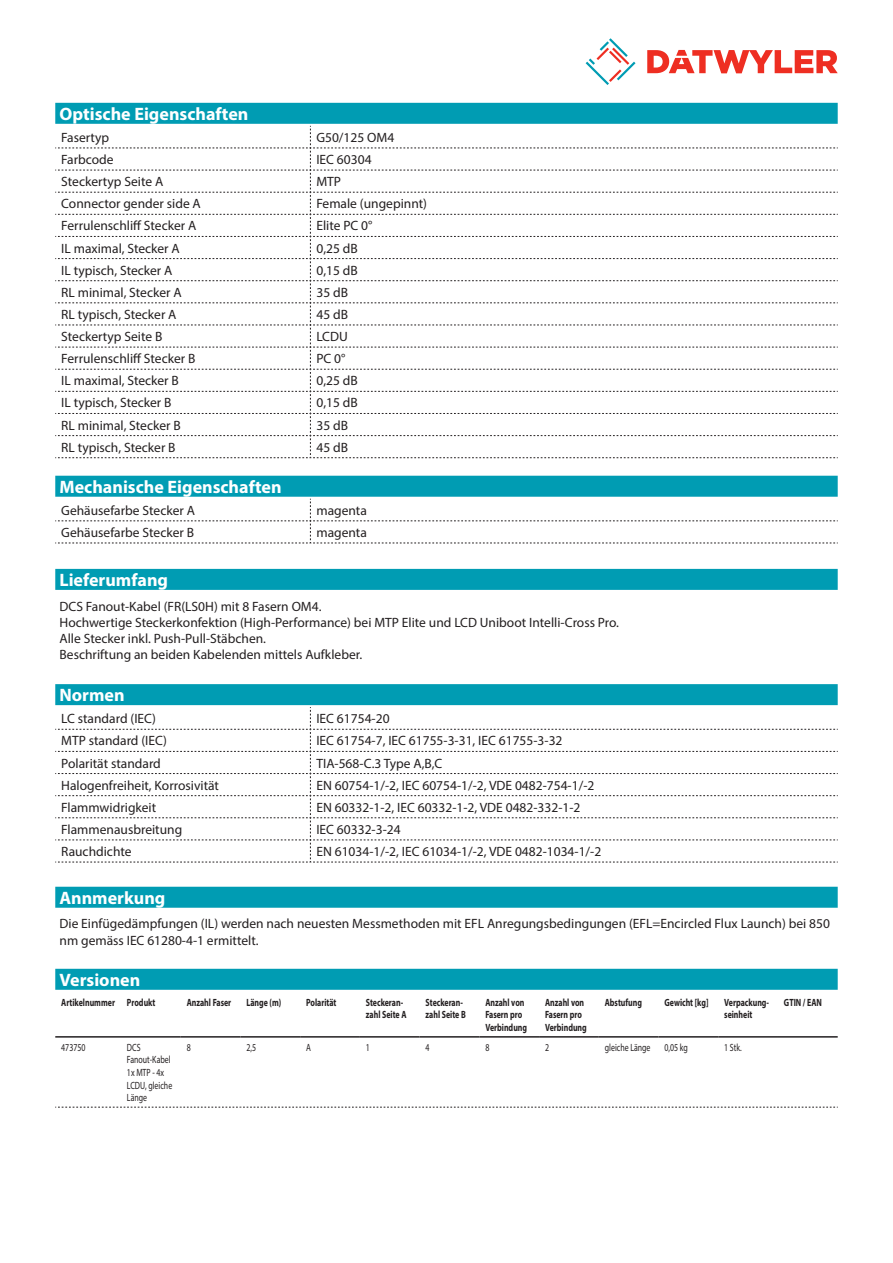
<style>
.page{position:relative;width:893px;height:1263px;background:#fff}
.page>*{position:absolute;margin:0;border:0;box-sizing:border-box;transform-origin:0 0}
.Standard_Head_Proper{font:700 18px "Myriad Pro";color:#fff}
.myriad_light_propert{font:13.5px "Myriad Pro";color:#231f20}
.Standard_text{font:13.5px/16.2px "Myriad Pro";color:#231f20}
.myriadbold{font:700 10.5px/12.6px "Myriad Pro";color:#231f20;scale:.75 1}
.myriadlight{font:10.5px/12.6px "Myriad Pro";color:#231f20;scale:.75 1}
</style>
<div class="page">
<svg style="left:586px;top:38px;width:49px;height:47px"></svg>
<svg style="left:647px;top:50px;width:191px;height:23px"></svg>
<div style="left:55px;top:684px;width:783px;height:21px;background:#009cb3"></div>
<svg style="left:55px;top:707px;width:783px;height:156px"></svg>
<div style="left:55px;top:887px;width:783px;height:21px;background:#009cb3"></div>
<div style="left:55px;top:969px;width:783px;height:21px;background:#009cb3"></div>
<hr style="left:55px;top:1036px;width:66px;height:1px;background:#231f20">
<hr style="left:121px;top:1036px;width:60px;height:1px;background:#231f20">
<hr style="left:181px;top:1036px;width:59px;height:1px;background:#231f20">
<hr style="left:240px;top:1036px;width:60px;height:1px;background:#231f20">
<hr style="left:300px;top:1036px;width:60px;height:1px;background:#231f20">
<hr style="left:360px;top:1036px;width:60px;height:1px;background:#231f20">
<hr style="left:420px;top:1036px;width:59px;height:1px;background:#231f20">
<hr style="left:479px;top:1036px;width:60px;height:1px;background:#231f20">
<hr style="left:539px;top:1036px;width:60px;height:1px;background:#231f20">
<hr style="left:599px;top:1036px;width:59px;height:1px;background:#231f20">
<hr style="left:658px;top:1036px;width:60px;height:1px;background:#231f20">
<hr style="left:718px;top:1036px;width:60px;height:1px;background:#231f20">
<hr style="left:778px;top:1036px;width:60px;height:1px;background:#231f20">
<svg style="left:55px;top:1107px;width:783px;height:1px"></svg>
<div style="left:55px;top:569px;width:783px;height:21px;background:#009cb3"></div>
<div style="left:55px;top:103px;width:783px;height:21px;background:#009cb3"></div>
<svg style="left:55px;top:126px;width:783px;height:332px"></svg>
<div style="left:55px;top:476px;width:783px;height:21px;background:#009cb3"></div>
<svg style="left:55px;top:499px;width:783px;height:45px"></svg>
<p class="Standard_Head_Proper" style="left:60px;top:102px;width:190px">Optische Eigenschaften</p>
<p class="myriad_light_propert" style="left:61px;top:129px;width:49px">Fasertyp</p>
<p class="myriad_light_propert" style="left:316px;top:129px;width:79px">G50/125 OM4</p>
<p class="myriad_light_propert" style="left:61px;top:151px;width:54px">Farbcode</p>
<p class="myriad_light_propert" style="left:316px;top:151px;width:57px">IEC 60304</p>
<p class="myriad_light_propert" style="left:61px;top:173px;width:104px">Steckertyp Seite A</p>
<p class="myriad_light_propert" style="left:316px;top:173px;width:26px">MTP</p>
<p class="myriad_light_propert" style="left:61px;top:195px;width:141px">Connector gender side A</p>
<p class="myriad_light_propert" style="left:316px;top:195px;width:112px">Female (ungepinnt)</p>
<p class="myriad_light_propert" style="left:61px;top:218px;width:137px">Ferrulenschliff Stecker A</p>
<p class="myriad_light_propert" style="left:316px;top:218px;width:58px">Elite PC 0°</p>
<p class="myriad_light_propert" style="left:61px;top:240px;width:120px">IL maximal, Stecker A</p>
<p class="myriad_light_propert" style="left:316px;top:240px;width:43px">0,25 dB</p>
<p class="myriad_light_propert" style="left:61px;top:262px;width:113px">IL typisch, Stecker A</p>
<p class="myriad_light_propert" style="left:316px;top:262px;width:43px">0,15 dB</p>
<p class="myriad_light_propert" style="left:61px;top:284px;width:122px">RL minimal, Stecker A</p>
<p class="myriad_light_propert" style="left:316px;top:284px;width:33px">35 dB</p>
<p class="myriad_light_propert" style="left:61px;top:306px;width:117px">RL typisch, Stecker A</p>
<p class="myriad_light_propert" style="left:316px;top:306px;width:33px">45 dB</p>
<p class="myriad_light_propert" style="left:61px;top:328px;width:103px">Steckertyp Seite B</p>
<p class="myriad_light_propert" style="left:316px;top:328px;width:33px">LCDU</p>
<p class="myriad_light_propert" style="left:61px;top:350px;width:136px">Ferrulenschliff Stecker B</p>
<p class="myriad_light_propert" style="left:316px;top:350px;width:31px">PC 0°</p>
<p class="myriad_light_propert" style="left:61px;top:372px;width:119px">IL maximal, Stecker B</p>
<p class="myriad_light_propert" style="left:316px;top:372px;width:43px">0,25 dB</p>
<p class="myriad_light_propert" style="left:61px;top:395px;width:112px">IL typisch, Stecker B</p>
<p class="myriad_light_propert" style="left:316px;top:395px;width:43px">0,15 dB</p>
<p class="myriad_light_propert" style="left:61px;top:417px;width:121px">RL minimal, Stecker B</p>
<p class="myriad_light_propert" style="left:316px;top:417px;width:33px">35 dB</p>
<p class="myriad_light_propert" style="left:61px;top:439px;width:116px">RL typisch, Stecker B</p>
<p class="myriad_light_propert" style="left:316px;top:439px;width:33px">45 dB</p>
<p class="Standard_Head_Proper" style="left:60px;top:475px;width:224px">Mechanische Eigenschaften</p>
<p class="myriad_light_propert" style="left:61px;top:502px;width:135px">Gehäusefarbe Stecker A</p>
<p class="myriad_light_propert" style="left:316px;top:502px;width:52px">magenta</p>
<p class="myriad_light_propert" style="left:61px;top:524px;width:134px">Gehäusefarbe Stecker B</p>
<p class="myriad_light_propert" style="left:316px;top:524px;width:52px">magenta</p>
<p class="Standard_Head_Proper" style="left:60px;top:568px;width:110px">Lieferumfang</p>
<p class="Standard_text" style="left:60px;top:598px;width:561px">DCS Fanout-Kabel (FR(LS0H) mit 8 Fasern OM4.<br>Hochwertige Steckerkonfektion (High-Performance) bei MTP Elite und LCD Uniboot Intelli-Cross Pro.<br>Alle Stecker inkl. Push-Pull-Stäbchen.<br>Beschriftung an beiden Kabelenden mittels Aufkleber.</p>
<p class="Standard_Head_Proper" style="left:60px;top:683px;width:67px">Normen</p>
<p class="myriad_light_propert" style="left:61px;top:710px;width:96px">LC standard (IEC)</p>
<p class="myriad_light_propert" style="left:316px;top:710px;width:75px">IEC 61754-20</p>
<p class="myriad_light_propert" style="left:61px;top:732px;width:107px">MTP standard (IEC)</p>
<p class="myriad_light_propert" style="left:316px;top:732px;width:248px">IEC 61754-7, IEC 61755-3-31, IEC 61755-3-32</p>
<p class="myriad_light_propert" style="left:61px;top:755px;width:101px">Polarität standard</p>
<p class="myriad_light_propert" style="left:316px;top:755px;width:127px">TIA-568-C.3 Type A,B,C</p>
<p class="myriad_light_propert" style="left:61px;top:777px;width:159px">Halogenfreiheit, Korrosivität</p>
<p class="myriad_light_propert" style="left:316px;top:777px;width:279px">EN 60754-1/-2, IEC 60754-1/-2, VDE 0482-754-1/-2</p>
<p class="myriad_light_propert" style="left:61px;top:799px;width:96px">Flammwidrigkeit</p>
<p class="myriad_light_propert" style="left:316px;top:799px;width:266px">EN 60332-1-2, IEC 60332-1-2, VDE 0482-332-1-2</p>
<p class="myriad_light_propert" style="left:61px;top:821px;width:122px">Flammenausbreitung</p>
<p class="myriad_light_propert" style="left:316px;top:821px;width:86px">IEC 60332-3-24</p>
<p class="myriad_light_propert" style="left:61px;top:843px;width:72px">Rauchdichte</p>
<p class="myriad_light_propert" style="left:316px;top:843px;width:286px">EN 61034-1/-2, IEC 61034-1/-2, VDE 0482-1034-1/-2</p>
<p class="Standard_Head_Proper" style="left:60px;top:886px;width:107px">Annmerkung</p>
<p class="Standard_text" style="left:60px;top:915px;width:772px">Die Einfügedämpfungen (IL) werden nach neuesten Messmethoden mit EFL Anregungsbedingungen (EFL=Encircled Flux Launch) bei 850 nm gemäss IEC 61280-4-1 ermittelt.</p>
<p class="Standard_Head_Proper" style="left:60px;top:968px;width:82px">Versionen</p>
<p class="myriadbold" style="left:61px;top:995px;width:73px">Artikelnummer</p>
<p class="myriadbold" style="left:127px;top:995px;width:39px">Produkt</p>
<p class="myriadbold" style="left:187px;top:995px;width:61px">Anzahl Faser</p>
<p class="myriadbold" style="left:246px;top:995px;width:48px">Länge (m)</p>
<p class="myriadbold" style="left:306px;top:995px;width:42px">Polarität</p>
<p class="myriadbold" style="left:366px;top:995px;width:56px">Steckeran&shy;zahl Seite A</p>
<p class="myriadbold" style="left:426px;top:995px;width:55px">Steckeran&shy;zahl Seite B</p>
<p class="myriadbold" style="left:485px;top:995px;width:57px">Anzahl von<br>Fasern pro<br>Verbindung</p>
<p class="myriadbold" style="left:545px;top:995px;width:57px">Anzahl von<br>Fasern pro<br>Verbindung</p>
<p class="myriadbold" style="left:605px;top:995px;width:51px">Abstufung</p>
<p class="myriadbold" style="left:664px;top:995px;width:60px">Gewicht [kg]</p>
<p class="myriadbold" style="left:724px;top:995px;width:61px">Verpackung&shy;seinheit</p>
<p class="myriadbold" style="left:784px;top:995px;width:52px">GTIN / EAN</p>
<p class="myriadlight" style="left:61px;top:1041px;width:34px">473750</p>
<p class="myriadlight" style="left:127px;top:1041px;width:62px">DCS<br>Fanout-Kabel<br>1x MTP - 4x<br>LCDU, gleiche<br>Länge</p>
<p class="myriadlight" style="left:187px;top:1041px;width:7px">8</p>
<p class="myriadlight" style="left:246px;top:1041px;width:14px">2,5</p>
<p class="myriadlight" style="left:306px;top:1041px;width:8px">A</p>
<p class="myriadlight" style="left:366px;top:1041px;width:7px">1</p>
<p class="myriadlight" style="left:426px;top:1041px;width:7px">4</p>
<p class="myriadlight" style="left:485px;top:1041px;width:7px">8</p>
<p class="myriadlight" style="left:545px;top:1041px;width:7px">2</p>
<p class="myriadlight" style="left:605px;top:1041px;width:63px">gleiche Länge</p>
<p class="myriadlight" style="left:664px;top:1041px;width:33px">0,05 kg</p>
<p class="myriadlight" style="left:724px;top:1041px;width:25px">1 Stk.</p>
</div>
